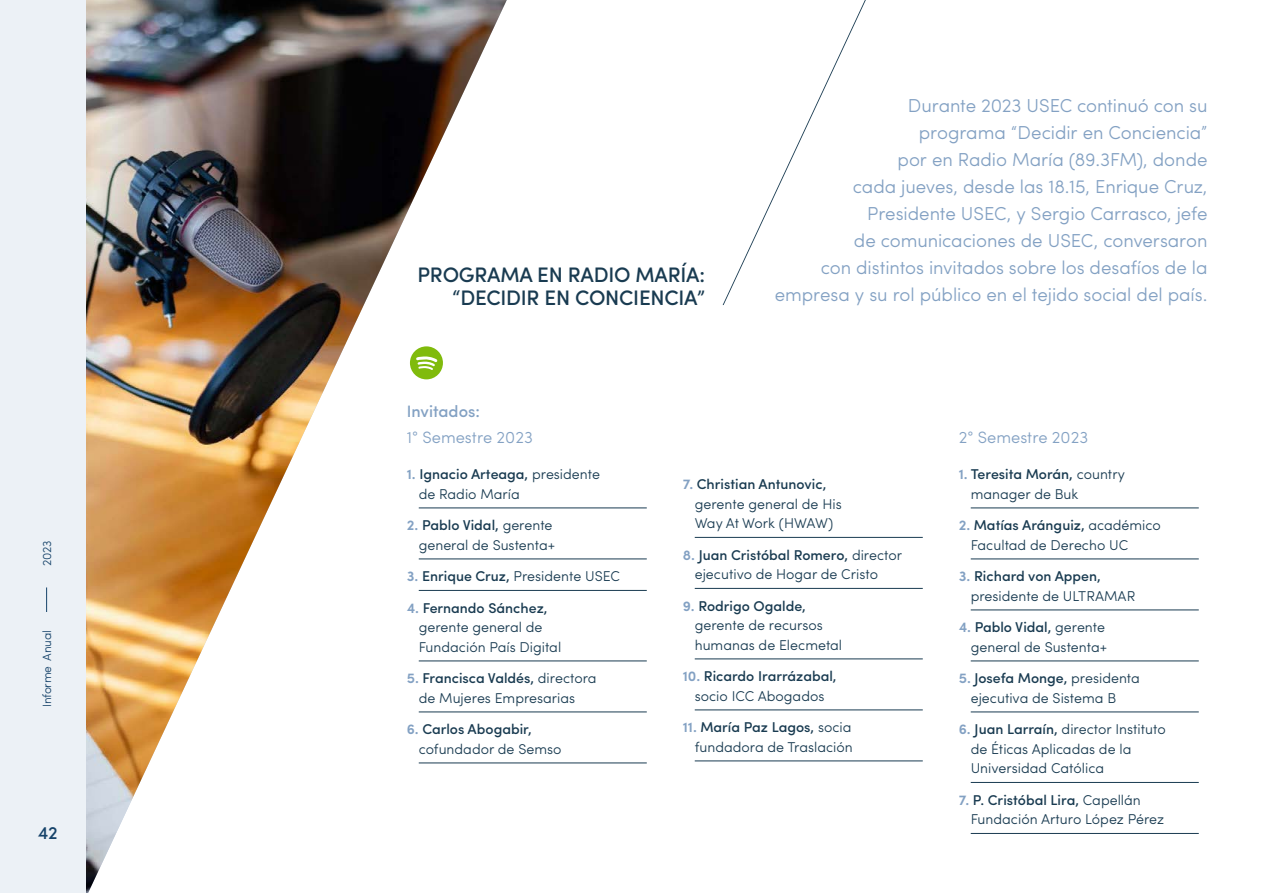
<style>
.page{position:relative;width:1263px;height:893px;background:#fff}
.page>*{position:absolute;margin:0;border:0;box-sizing:border-box;transform-origin:0 0}
.t1{font:500 21px/23.2px "Sofia Pro";letter-spacing:-.01em;color:#193b51;text-align:right}
.t2{font:300 18.75px/27px "Sofia Pro";letter-spacing:-.005em;color:#83a1c3;text-align:right}
.t3{font:500 18px "Sofia Pro";color:#16436a}
.t4{font:300 16.5px "Sofia Pro";color:#83a1c3}
.t5{font:500 16.5px "Sofia Pro";color:#83a1c3}
.t6{font:300 14.25px/19.5px "Sofia Pro";color:#193b51}
.t7{font:500 14.25px/19.5px "Sofia Pro";color:#193b51;text-align:center}
.t8{font:300 12px "Sofia Pro";letter-spacing:-.02em;color:#16436a}
.s1{font-weight:600;color:#83a1c3}
.s2{font-weight:500}
.s3{font-weight:300}
</style>
<div class="page">
<img style="left:85px;top:0;width:422px;height:893px">
<div style="left:410px;top:346px;width:33px;height:33px;background:#80bb0c;border-radius:50%"></div>
<svg style="left:416px;top:356px;width:21px;height:14px"></svg>
<svg style="left:722px;top:0;width:144px;height:305px"></svg>
<hr style="left:419px;top:508px;width:228px;height:1px;background:#193b51">
<hr style="left:419px;top:559px;width:228px;height:1px;background:#193b51">
<hr style="left:419px;top:590px;width:228px;height:1px;background:#193b51">
<hr style="left:419px;top:661px;width:228px;height:1px;background:#193b51">
<hr style="left:419px;top:712px;width:228px;height:1px;background:#193b51">
<hr style="left:419px;top:763px;width:228px;height:1px;background:#193b51">
<hr style="left:695px;top:537px;width:228px;height:1px;background:#193b51">
<hr style="left:695px;top:588px;width:228px;height:1px;background:#193b51">
<hr style="left:695px;top:659px;width:228px;height:1px;background:#193b51">
<hr style="left:695px;top:710px;width:228px;height:1px;background:#193b51">
<hr style="left:695px;top:761px;width:228px;height:1px;background:#193b51">
<hr style="left:971px;top:508px;width:228px;height:1px;background:#193b51">
<hr style="left:971px;top:559px;width:228px;height:1px;background:#193b51">
<hr style="left:971px;top:610px;width:228px;height:1px;background:#193b51">
<hr style="left:971px;top:661px;width:228px;height:1px;background:#193b51">
<hr style="left:971px;top:712px;width:228px;height:1px;background:#193b51">
<hr style="left:971px;top:782px;width:228px;height:1px;background:#193b51">
<hr style="left:971px;top:833px;width:228px;height:1px;background:#193b51">
<div style="left:0;top:0;width:85px;height:893px;background:#ecf1f6"></div>
<svg style="left:46px;top:587px;width:1px;height:25px"></svg>
<p class="t8" style="left:38px;top:566px;width:27px;rotate:-90deg">2023</p>
<p class="t8" style="left:38px;top:707px;width:78px;rotate:-90deg">Informe Anual</p>
<p class="t3" style="left:38px;top:819px;width:21px">42</p>
<h1 class="t1" style="left:417px;top:261px;width:289px">PROGRAMA EN RADIO MARÍA: “DECIDIR EN CONCIENCIA”</h1>
<p class="t2" style="left:775px;top:90px;width:434px">Durante 2023 USEC continuó con su<br>programa “Decidir en Conciencia”<br>por en Radio María (89.3FM), donde<br>cada jueves, desde las 18.15, Enrique Cruz, Presidente USEC, y Sergio Carrasco, jefe<br>de comunicaciones de USEC, conversaron<br>con distintos invitados sobre los desafíos de la empresa y su rol público en el tejido social del país.</p>
<p class="t5" style="left:407px;top:399px;width:75px">Invitados:</p>
<p class="t4" style="left:407px;top:425px;width:128px">1° Semestre 2023</p>
<p class="t6" style="left:419px;top:464px;width:183px;text-indent:-12px"><span class="s1">1.</span> <span class="s2">Ignacio Arteaga,</span> presidente de Radio María</p>
<p class="t6" style="left:407px;top:515px;width:150px;text-align:right"><span class="s1">2.</span> <span class="s2">Pablo Vidal,</span> gerente general de Sustenta+</p>
<p class="t6" style="left:407px;top:566px;width:215px"><span class="s1">3.</span> <span class="s2">Enrique Cruz,</span> Presidente USEC</p>
<p class="t6" style="left:419px;top:597px;width:144px;text-indent:-12px"><span class="s1">4.</span> <span class="s2">Fernando Sánchez, </span>gerente general de<br>Fundación País Digital</p>
<p class="t6" style="left:419px;top:668px;width:179px;text-indent:-12px"><span class="s1">5.</span> <span class="s2">Francisca Valdés,</span> directora de Mujeres Empresarias</p>
<p class="t6" style="left:419px;top:719px;width:144px;text-indent:-12px"><span class="s1">6.</span> <span class="s2">Carlos Abogabir, </span>cofundador de Semso</p>
<p class="t6" style="left:695px;top:474px;width:149px;text-indent:-12px"><span class="s1">7.</span> <span class="s2">Christian Antunovic, </span>gerente general de His<br>Way At Work (HWAW)</p>
<p class="t6" style="left:695px;top:544px;width:209px;text-indent:-12px"><span class="s1">8.</span> <span class="s2">Juan Cristóbal Romero,</span> director ejecutivo de Hogar de Cristo</p>
<p class="t6" style="left:695px;top:595px;width:149px;text-indent:-12px"><span class="s1">9.</span> <span class="s2">Rodrigo Ogalde, </span>gerente de recursos humanas de Elecmetal</p>
<p class="t7" style="left:683px;top:665px;width:155px"><span class="s1">10.</span> Ricardo Irarrázabal, <span class="s3">socio ICC Abogados</span></p>
<p class="t6" style="left:683px;top:717px;width:172px;text-align:right"><span class="s1">11.</span> <span class="s2">María Paz Lagos,</span> socia fundadora de Traslación</p>
<p class="t4" style="left:959px;top:425px;width:131px">2° Semestre 2023</p>
<p class="t6" style="left:971px;top:464px;width:156px;text-indent:-12px"><span class="s1">1.</span> <span class="s2">Teresita Morán,</span> country manager de Buk</p>
<p class="t6" style="left:971px;top:515px;width:192px;text-indent:-12px"><span class="s1">2.</span> <span class="s2">Matías Aránguiz,</span> académico<br>Facultad de Derecho UC</p>
<p class="t6" style="left:971px;top:566px;width:166px;text-indent:-12px"><span class="s1">3.</span> <span class="s2">Richard von Appen, </span>presidente de ULTRAMAR</p>
<p class="t6" style="left:959px;top:617px;width:150px;text-align:right"><span class="s1">4.</span> <span class="s2">Pablo Vidal,</span> gerente general de Sustenta+</p>
<p class="t6" style="left:971px;top:668px;width:171px;text-indent:-12px"><span class="s1">5.</span> <span class="s2">Josefa Monge,</span> presidenta ejecutiva de Sistema B</p>
<p class="t6" style="left:971px;top:719px;width:196px;text-indent:-12px"><span class="s1">6.</span> <span class="s2">Juan Larraín,</span> director Instituto de Éticas Aplicadas de la<br>Universidad Católica</p>
<p class="t6" style="left:971px;top:789px;width:195px;text-indent:-12px"><span class="s1">7.</span> <span class="s2">P. Cristóbal Lira,</span> Capellán<br>Fundación Arturo López Pérez</p>
</div>
